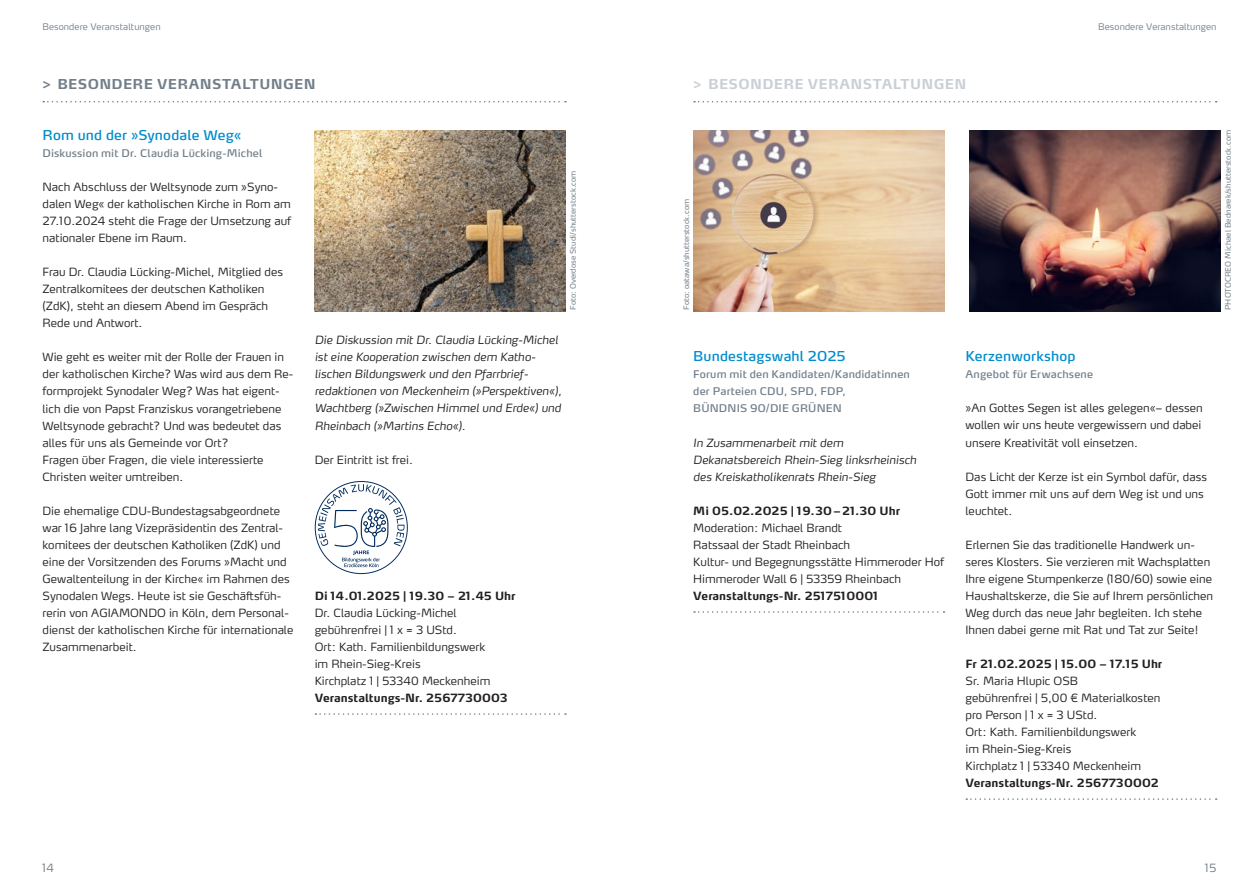
<style>
.page{position:relative;width:1259px;height:893px;background:#fff}
.page>*{position:absolute;margin:0;border:0;box-sizing:border-box;transform-origin:0 0}
.t1{font:13.5px "Max OT";letter-spacing:.01em;color:#008dce}
.t2{font:700 13.5px "Max OT";letter-spacing:.02em;color:#727f8a}
.t3{font:700 13.5px "Max OT";letter-spacing:.02em;color:#cacfd5}
.t4{font:300 11.25px/17px "Max OT";color:#231f20}
.t5{font:italic 300 11.25px/17px "Max OT";color:#231f20}
.t6{font:700 11.25px "Max OT";color:#231f20}
.t7{font:700 11.25px "Max OT";letter-spacing:.03em;color:#231f20}
.t8{font:300 11.25px "Max OT";color:#727f8a}
.t9{font:10.5px/17px "Max OT";letter-spacing:.015em;color:#727f8a}
.t10{font:300 9px "Max OT";letter-spacing:.005em;color:#727f8a}
.t11{font:7.5px "Max OT";color:#727f8a}
</style>
<div class="page">
<svg style="left:43px;top:101px;width:523px;height:1px"></svg>
<svg style="left:694px;top:101px;width:522px;height:1px"></svg>
<svg style="left:315px;top:713px;width:251px;height:2px"></svg>
<svg style="left:315px;top:481px;width:93px;height:93px"></svg>
<svg style="left:694px;top:611px;width:250px;height:2px"></svg>
<svg style="left:966px;top:798px;width:250px;height:2px"></svg>
<img style="left:315px;top:131px;width:251px;height:181px">
<img style="left:693px;top:131px;width:251px;height:181px">
<img style="left:969px;top:131px;width:251px;height:181px">
<p class="t10" style="left:43px;top:21px;width:120px">Besondere Veranstaltungen</p>
<p class="t2" style="left:43px;top:76px;width:275px">&gt; BESONDERE VERANSTALTUNGEN</p>
<p class="t1" style="left:43px;top:127px;width:200px">Rom und der »Synodale Weg«</p>
<p class="t9" style="left:43px;top:145px;width:221px">Diskussion mit Dr. Claudia Lücking-Michel</p>
<p class="t4" style="left:43px;top:179px;width:250px">Nach Abschluss der Weltsynode zum »Syno&shy;dalen Weg« der katholischen Kirche in Rom am 27.10.2024 steht die Frage der Umsetzung auf nationaler Ebene im Raum.</p>
<p class="t4" style="left:43px;top:264px;width:242px">Frau Dr. Claudia Lücking-Michel, Mitglied des Zentralkomitees der deutschen Katholiken (ZdK), steht an diesem Abend im Gespräch Rede und Antwort.</p>
<p class="t4" style="left:43px;top:349px;width:252px">Wie geht es weiter mit der Rolle der Frauen in der katholischen Kirche? Was wird aus dem Re&shy;formprojekt Synodaler Weg? Was hat eigent&shy;lich die von Papst Franziskus vorangetriebene Weltsynode gebracht? Und was bedeutet das alles für uns als Gemeinde vor Ort?<br>Fragen über Fragen, die viele interessierte Christen weiter umtreiben.</p>
<p class="t4" style="left:43px;top:502px;width:252px">Die ehemalige CDU-Bundestagsabgeordnete war 16 Jahre lang Vizepräsidentin des Zentral&shy;komitees der deutschen Katholiken (ZdK) und eine der Vorsitzenden des Forums »Macht und Gewaltenteilung in der Kirche« im Rahmen des Synodalen Wegs. Heute ist sie Geschäftsfüh&shy;rerin von AGIAMONDO in Köln, dem Personal&shy;dienst der katholischen Kirche für internationale Zusammenarbeit.</p>
<p class="t11" style="left:568px;top:310px;width:141px;rotate:-90deg">Foto: Overdose Studi/shutterstock.com</p>
<p class="t5" style="left:315px;top:332px;width:249px">Die Diskussion mit Dr. Claudia Lücking-Michel ist eine Kooperation zwischen dem Katho&shy;lischen Bildungswerk und den Pfarrbrief&shy;redaktionen von Meckenheim (»Perspektiven«), Wachtberg (»Zwischen Himmel und Erde«) und Rheinbach (»Martins Echo«).</p>
<p class="t4" style="left:315px;top:451px;width:100px">Der Eintritt ist frei.</p>
<p class="t6" style="left:315px;top:588px;width:202px">Di 14.01.2025 | 19.30 – 21.45 Uhr</p>
<p class="t4" style="left:315px;top:604px;width:177px">Dr. Claudia Lücking-Michel gebührenfrei | 1 x = 3 UStd.<br>Ort: Kath. Familienbildungswerk im Rhein-Sieg-Kreis<br>Kirchplatz 1 | 53340 Meckenheim</p>
<p class="t6" style="left:315px;top:690px;width:194px">Veranstaltungs-Nr. 2567730003</p>
<p class="t10" style="left:1098px;top:21px;width:120px">Besondere Veranstaltungen</p>
<p class="t3" style="left:693px;top:76px;width:275px">&gt; BESONDERE VERANSTALTUNGEN</p>
<p class="t11" style="left:681px;top:310px;width:112px;rotate:-90deg">Foto: oatawa/shutterstock.com</p>
<p class="t11" style="left:1223px;top:310px;width:181px;rotate:-90deg">PHOTOCREO Michael Bednarek/shutterstock.com</p>
<p class="t1" style="left:693px;top:348px;width:154px">Bundestagswahl 2025</p>
<p class="t9" style="left:693px;top:366px;width:218px">Forum mit den Kandidaten/Kandidatinnen der Parteien CDU, SPD, FDP,<br>BÜNDNIS 90/DIE GRÜNEN</p>
<p class="t5" style="left:693px;top:434px;width:225px">In Zusammenarbeit mit dem<br>Dekanatsbereich Rhein-Sieg linksrheinisch des Kreiskatholikenrats Rhein-Sieg</p>
<p class="t7" style="left:693px;top:503px;width:208px">Mi 05.02.2025 | 19.30–21.30 Uhr</p>
<p class="t4" style="left:693px;top:519px;width:252px">Moderation: Michael Brandt<br>Ratssaal der Stadt Rheinbach<br>Kultur- und Begegnungsstätte Himmeroder Hof Himmeroder Wall 6 | 53359 Rheinbach</p>
<p class="t6" style="left:693px;top:588px;width:186px">Veranstaltungs-Nr. 2517510001</p>
<p class="t1" style="left:965px;top:348px;width:111px">Kerzenworkshop</p>
<p class="t9" style="left:965px;top:366px;width:129px">Angebot für Erwachsene</p>
<p class="t4" style="left:965px;top:400px;width:239px;text-align:justify">»An Gottes Segen ist alles gelegen«– dessen wollen wir uns heute vergewissern und dabei unsere Kreativität voll einsetzen.</p>
<p class="t4" style="left:965px;top:468px;width:243px">Das Licht der Kerze ist ein Symbol dafür, dass<br>Gott immer mit uns auf dem Weg ist und uns leuchtet.</p>
<p class="t4" style="left:965px;top:536px;width:249px">Erlernen Sie das traditionelle Handwerk un&shy;seres Klosters. Sie verzieren mit Wachsplatten Ihre eigene Stumpenkerze (180/60) sowie eine Haushaltskerze, die Sie auf Ihrem persönlichen Weg durch das neue Jahr begleiten. Ich stehe Ihnen dabei gerne mit Rat und Tat zur Seite!</p>
<p class="t6" style="left:965px;top:656px;width:198px">Fr 21.02.2025 | 15.00 – 17.15 Uhr</p>
<p class="t4" style="left:965px;top:672px;width:196px">Sr. Maria Hlupic OSB<br>gebührenfrei | 5,00 € Materialkosten pro Person | 1 x = 3 UStd.<br>Ort: Kath. Familienbildungswerk<br>im Rhein-Sieg-Kreis<br>Kirchplatz 1 | 53340 Meckenheim</p>
<p class="t6" style="left:965px;top:775px;width:195px">Veranstaltungs-Nr. 2567730002</p>
<p class="t8" style="left:43px;top:861px;width:13px">14</p>
<p class="t8" style="left:1205px;top:861px;width:13px">15</p>
</div>
